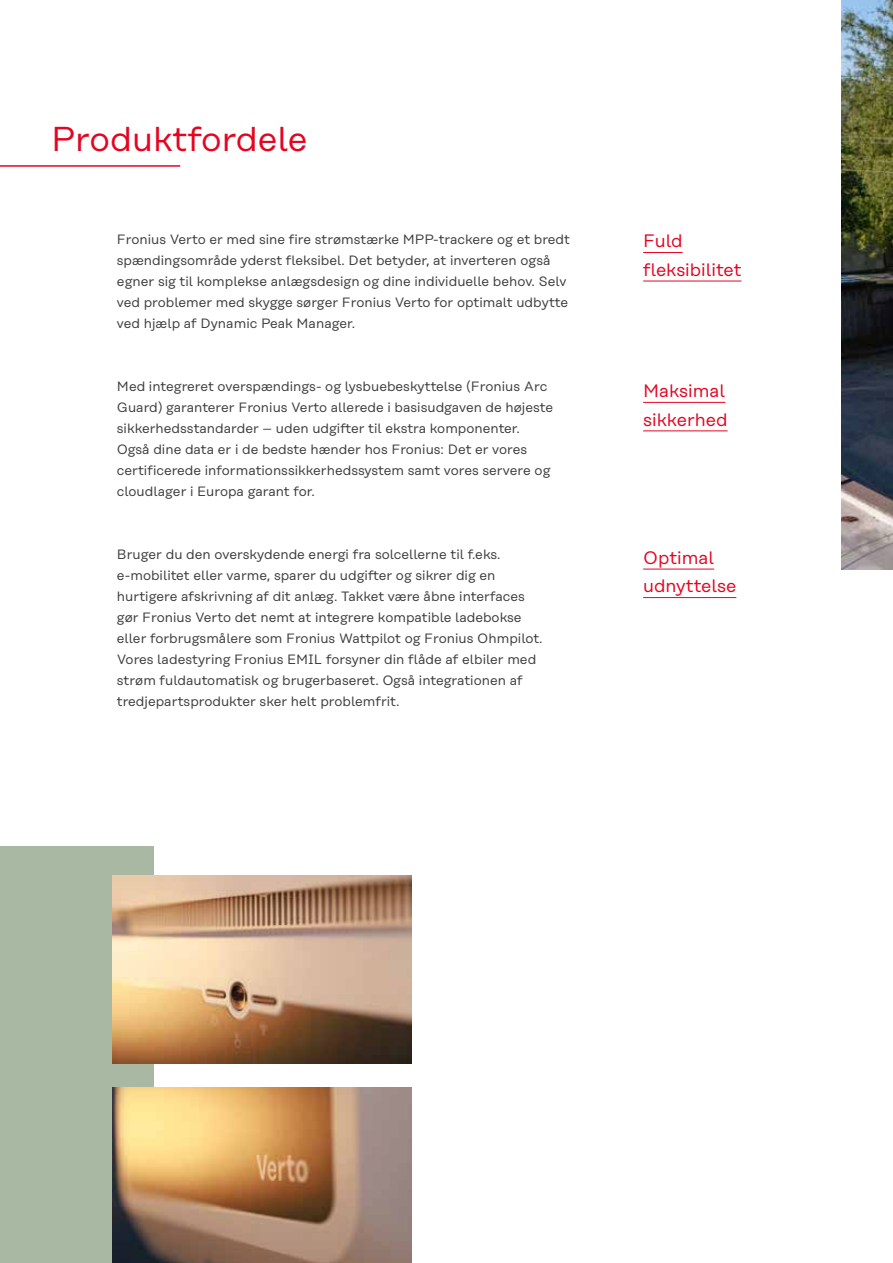
<style>
.page{position:relative;width:893px;height:1263px;background:#fff}
.page>*{position:absolute;margin:0;border:0;box-sizing:border-box;transform-origin:0 0}
.t1{font:34.5px "Rational Text";color:#e40521}
.t2{font:18px/28.5px "Rational Text";color:#e40521}
.t3{font:13.5px/21px "Rational Text";color:#3c3c3b}
</style>
<div class="page">
<hr style="left:643px;top:569px;width:71px;height:1px;background:#e40521">
<hr style="left:643px;top:597px;width:93px;height:1px;background:#e40521">
<hr style="left:0;top:165px;width:180px;height:2px;background:#e40521">
<hr style="left:643px;top:252px;width:40px;height:1px;background:#e40521">
<hr style="left:643px;top:281px;width:98px;height:1px;background:#e40521">
<hr style="left:643px;top:402px;width:82px;height:1px;background:#e40521">
<hr style="left:643px;top:430px;width:84px;height:1px;background:#e40521">
<img style="left:842px;top:0;width:51px;height:570px">
<div style="left:0;top:846px;width:153px;height:417px;background:#a9b8a2"></div>
<img style="left:112px;top:875px;width:299px;height:188px">
<img style="left:113px;top:1088px;width:298px;height:175px">
<h1 class="t1" style="left:51px;top:119px;width:258px">Produktfordele</h1>
<p class="t3" style="left:117px;top:228px;width:455px">Fronius Verto er med sine fire strømstærke MPP-trackere og et bredt spændingsområde yderst fleksibel. Det betyder, at inverteren også egner sig til komplekse anlægsdesign og dine individuelle behov. Selv ved problemer med skygge sørger Fronius Verto for optimalt udbytte ved hjælp af Dynamic Peak Manager.</p>
<p class="t3" style="left:117px;top:375px;width:438px">Med integreret overspændings- og lysbuebeskyttelse (Fronius Arc Guard) garanterer Fronius Verto allerede i basisudgaven de højeste sikkerhedsstandarder – uden udgifter til ekstra komponenter.<br>Også dine data er i de bedste hænder hos Fronius: Det er vores certificerede informationssikkerhedssystem samt vores servere og cloudlager i Europa garant for.</p>
<p class="t3" style="left:117px;top:543px;width:427px">Bruger du den overskydende energi fra solcellerne til f.eks. e-mobilitet eller varme, sparer du udgifter og sikrer dig en hurtigere afskrivning af dit anlæg. Takket være åbne interfaces gør Fronius Verto det nemt at integrere kompatible ladebokse eller forbrugsmålere som Fronius Wattpilot og Fronius Ohmpilot.<br>Vores ladestyring Fronius EMIL forsyner din flåde af elbiler med strøm fuldautomatisk og brugerbaseret. Også integrationen af tredjepartsprodukter sker helt problemfrit.</p>
<h2 class="t2" style="left:643px;top:227px;width:100px">Fuld fleksibilitet</h2>
<h2 class="t2" style="left:643px;top:377px;width:86px">Maksimal sikkerhed</h2>
<h2 class="t2" style="left:643px;top:543px;width:95px">Optimal udnyttelse</h2>
</div>
